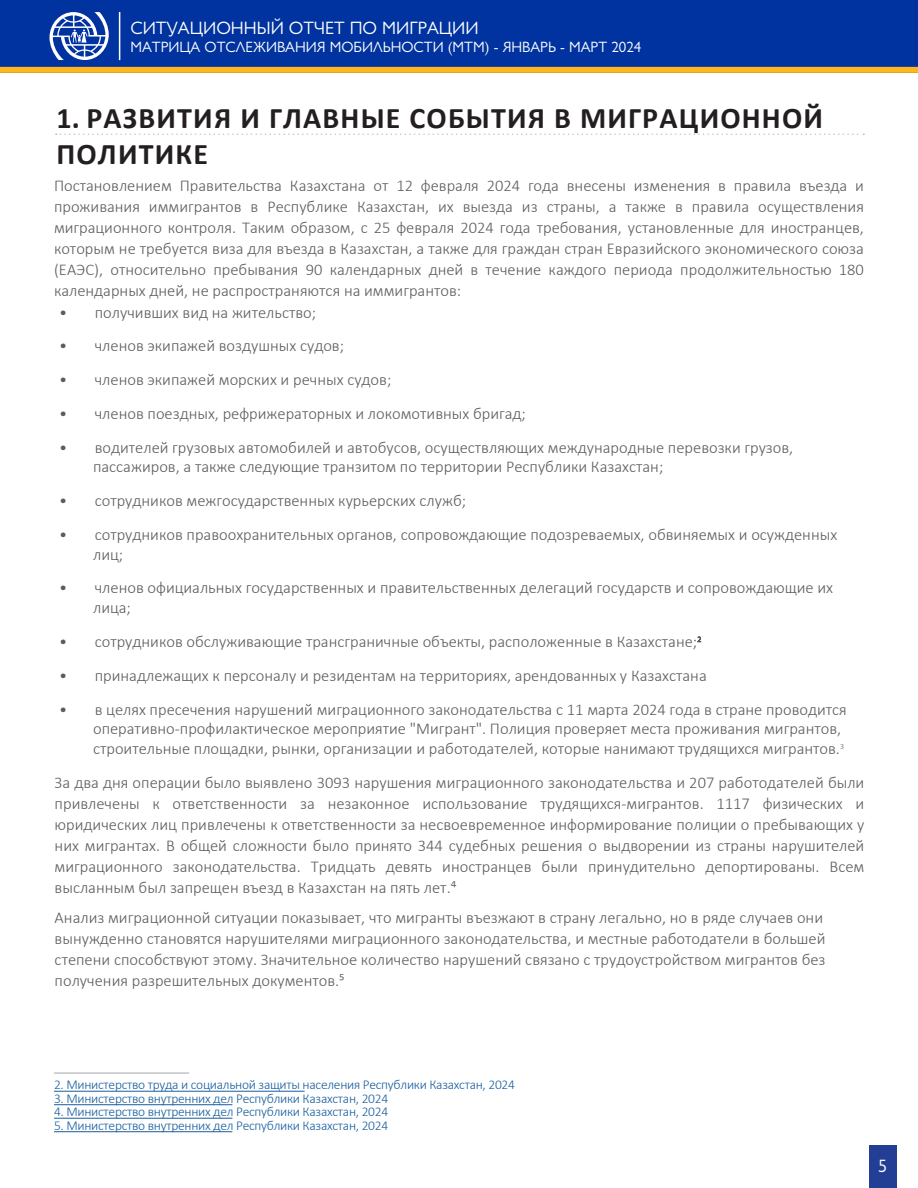
<style>
.page{position:relative;width:918px;height:1188px;background:#fff}
.page>*{position:absolute;margin:0;border:0;box-sizing:border-box;transform-origin:0 0}
.t1{font:700 30px/36px "Calibri";letter-spacing:.04em;color:#231f20}
.t2{font:18px "Gill Sans Nova";color:#fff}
.Body_Text{font:300 16.5px/21px "Calibri";color:#5c5c5f;text-align:justify}
.no_Bullet{font:300 16.5px/19.8px "Calibri";color:#5c5c5f}
.t3{font:15px "Gill Sans Nova";color:#fff}
.t4{font:300 13.5px "Calibri";letter-spacing:-.02em;color:#175d9e}
</style>
<div class="page">
<div style="left:0;top:0;width:918px;height:72px;background:#0033a0"></div>
<div style="left:0;top:67px;width:918px;height:6px;background:#ffb81c"></div>
<svg style="left:50px;top:12px;width:59px;height:48px"></svg>
<hr style="left:119px;top:12px;width:1px;height:48px;background:#fff">
<div style="left:869px;top:1145px;width:27px;height:42px;background:#233e95"></div>
<svg style="left:56px;top:134px;width:808px;height:1px"></svg>
<hr style="left:54px;top:1072px;width:135px;height:2px;background:#c2c3c6">
<hr style="left:54px;top:1091px;width:251px;height:1px;background:#175d9e">
<hr style="left:54px;top:1104px;width:178px;height:1px;background:#175d9e">
<hr style="left:54px;top:1118px;width:178px;height:1px;background:#175d9e">
<hr style="left:54px;top:1131px;width:178px;height:1px;background:#175d9e">
<p class="t2" style="left:130px;top:17px;width:350px">СИТУАЦИОННЫЙ ОТЧЕТ ПО МИГРАЦИИ</p>
<p class="t3" style="left:130px;top:38px;width:513px">МАТРИЦА ОТСЛЕЖИВАНИЯ МОБИЛЬНОСТИ (MTM) - ЯНВАРЬ - МАРТ 2024</p>
<p class="t1" style="left:56px;top:99px;width:768px">1. РАЗВИТИЯ И ГЛАВНЫЕ СОБЫТИЯ В МИГРАЦИОННОЙ<br>ПОЛИТИКЕ</p>
<p class="Body_Text" style="left:54px;top:175px;width:812px">Постановлением Правительства Казахстана от 12 февраля 2024 года внесены изменения в правила въезда и проживания иммигрантов в Республике Казахстан, их выезда из страны, а также в правила осуществления миграционного контроля. Таким образом, с 25 февраля 2024 года требования, установленные для иностранцев, которым не требуется виза для въезда в Казахстан, а также для граждан стран Евразийского экономического союза (ЕАЭС), относительно пребывания 90 календарных дней в течение каждого периода продолжительностью 180 календарных дней, не распространяются на иммигрантов:</p>
<p class="no_Bullet" style="left:59px;top:302px;width:259px">• получивших вид на жительство;</p>
<p class="no_Bullet" style="left:59px;top:336px;width:287px">• членов экипажей воздушных судов;</p>
<p class="no_Bullet" style="left:59px;top:370px;width:334px">• членов экипажей морских и речных судов;</p>
<p class="no_Bullet" style="left:59px;top:403px;width:468px">• членов поездных, рефрижераторных и локомотивных бригад;</p>
<p class="no_Bullet" style="left:93px;top:437px;width:702px;text-indent:-34px">• водителей грузовых автомобилей и автобусов, осуществляющих международные перевозки грузов, пассажиров, а также следующие транзитом по территории Республики Казахстан;</p>
<p class="no_Bullet" style="left:59px;top:491px;width:409px">• сотрудников межгосударственных курьерских служб;</p>
<p class="no_Bullet" style="left:93px;top:524px;width:746px;text-indent:-34px">• сотрудников правоохранительных органов, сопровождающие подозреваемых, обвиняемых и осужденных лиц;</p>
<p class="no_Bullet" style="left:93px;top:578px;width:742px;text-indent:-34px">• членов официальных государственных и правительственных делегаций государств и сопровождающие их лица;</p>
<p class="no_Bullet" style="left:59px;top:631px;width:644px">• сотрудников обслуживающие трансграничные объекты, расположенные в Казахстане;<sup>2</sup></p>
<p class="no_Bullet" style="left:59px;top:665px;width:649px">• принадлежащих к персоналу и резидентам на территориях, арендованных у Казахстана</p>
<p class="no_Bullet" style="left:93px;top:699px;width:755px;text-indent:-34px">• в целях пресечения нарушений миграционного законодательства с 11 марта 2024 года в стране проводится оперативно-профилактическое мероприятие "Мигрант". Полиция проверяет места проживания мигрантов, строительные площадки, рынки, организации и работодателей, которые нанимают трудящихся мигрантов.<sup>3</sup></p>
<p class="Body_Text" style="left:55px;top:772px;width:811px">За два дня операции было выявлено 3093 нарушения миграционного законодательства и 207 работодателей были привлечены к ответственности за незаконное использование трудящихся-мигрантов. 1117 физических и юридических лиц привлечены к ответственности за несвоевременное информирование полиции о пребывающих у них мигрантах. В общей сложности было принято 344 судебных решения о выдворении из страны нарушителей миграционного законодательства. Тридцать девять иностранцев были принудительно депортированы. Всем высланным был запрещен въезд в Казахстан на пять лет.⁴</p>
<p class="Body_Text" style="left:55px;top:907px;width:772px;text-align:left">Анализ миграционной ситуации показывает, что мигранты въезжают в страну легально, но в ряде случаев они вынужденно становятся нарушителями миграционного законодательства, и местные работодатели в большей степени способствуют этому. Значительное количество нарушений связано с трудоустройством мигрантов без получения разрешительных документов.⁵</p>
<p class="t4" style="left:54px;top:1077px;width:463px">2. Министерство труда и социальной защиты населения Республики Казахстан, 2024</p>
<p class="t4" style="left:54px;top:1090px;width:336px">3. Mинистерство внутренних дел Республики Казахстан, 2024</p>
<p class="t4" style="left:54px;top:1104px;width:336px">4. Mинистерство внутренних дел Республики Казахстан, 2024</p>
<p class="t4" style="left:54px;top:1117px;width:336px">5. Mинистерство внутренних дел Республики Казахстан, 2024</p>
<p class="t2" style="left:878px;top:1155px;width:10px">5</p>
</div>
